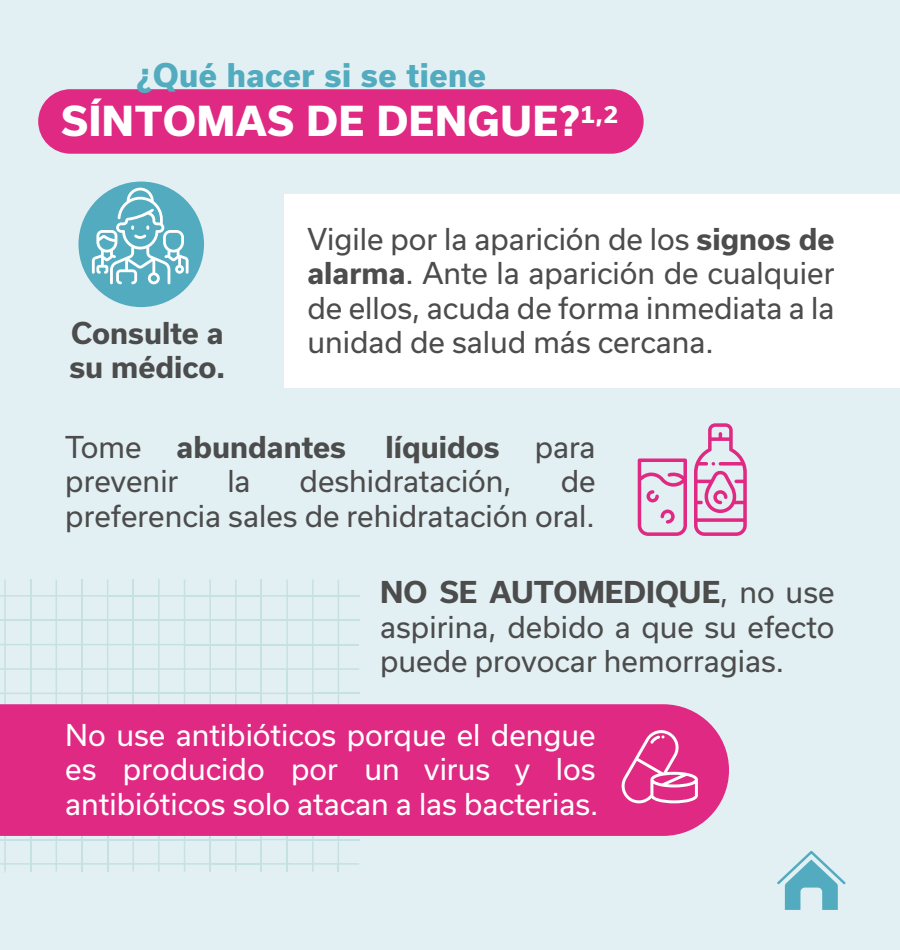
<style>
.page{position:relative;width:900px;height:950px;background:#e3f0f3}
.page>*{position:absolute;margin:0;border:0;box-sizing:border-box;transform-origin:0 0}
.t1{font:800 39.38px "Usual";letter-spacing:.015em;color:#fff}
.t2{font:800 31.12px "Usual";letter-spacing:.015em;color:#53abc0}
.t3{font:28.75px/34.5px "Usual";color:#4c4c4c;text-align:justify}
.t4{font:28.75px/34.5px "Usual";color:#fff;text-align:justify}
.t5{font:700 28.75px/34.5px "Usual";color:#4c4c4c}
.s1{font-weight:700}
.s2{font-weight:400}
</style>
<div class="page">
<div style="left:285px;top:195px;width:615px;height:193px;background:#fff"></div>
<svg style="left:0;top:579px;width:359px;height:294px"></svg>
<div style="left:0;top:704px;width:729px;height:132px;background:#df2983"></div>
<div style="left:38px;top:89px;width:606px;height:65px;background:#df2983;border-radius:32px"></div>
<div style="left:78px;top:182px;width:126px;height:125px;background:#53abc0;border-radius:50%"></div>
<svg style="left:92px;top:188px;width:97px;height:96px"></svg>
<svg style="left:638px;top:459px;width:49px;height:77px"></svg>
<svg style="left:694px;top:423px;width:53px;height:113px"></svg>
<svg style="left:621px;top:728px;width:77px;height:75px;background:#e5549b"></svg>
<svg style="left:777px;top:851px;width:69px;height:59px"></svg>
<p class="t2" style="left:137px;top:58px;width:351px">¿Qué hacer si se tiene</p>
<h1 class="t1" style="left:62px;top:99px;width:558px">SÍNTOMAS DE DENGUE?<sup>1,2</sup></h1>
<p class="t5" style="left:69px;top:316px;width:158px">Consulte a su médico.</p>
<p class="t3" style="left:307px;top:222px;width:529px">Vigile por la aparición de los <span class="s1">signos de alarma</span>. Ante la aparición de cualquier de ellos, acuda de forma inmediata a la unidad de salud más cercana.</p>
<p class="t5" style="left:65px;top:430px;width:282px"><span class="s2">Tome</span> abundantes</p>
<p class="t5" style="left:386px;top:430px;width:212px">líquidos <span class="s2">para</span></p>
<p class="t3" style="left:65px;top:464px;width:115px">prevenir</p>
<p class="t3" style="left:227px;top:464px;width:25px">la</p>
<p class="t3" style="left:300px;top:464px;width:214px">deshidratación,</p>
<p class="t3" style="left:65px;top:464px;width:532px;text-align:right">de<br>preferencia sales de rehidratación oral.</p>
<p class="t3" style="left:380px;top:575px;width:456px"><span class="s1">NO SE AUTOMEDIQUE</span>, no use aspirina, debido a que su efecto puede provocar hemorragias.</p>
<p class="t4" style="left:65px;top:718px;width:535px">No use antibióticos porque el dengue es producido por un virus y los antibióticos solo atacan a las bacterias.</p>
</div>
